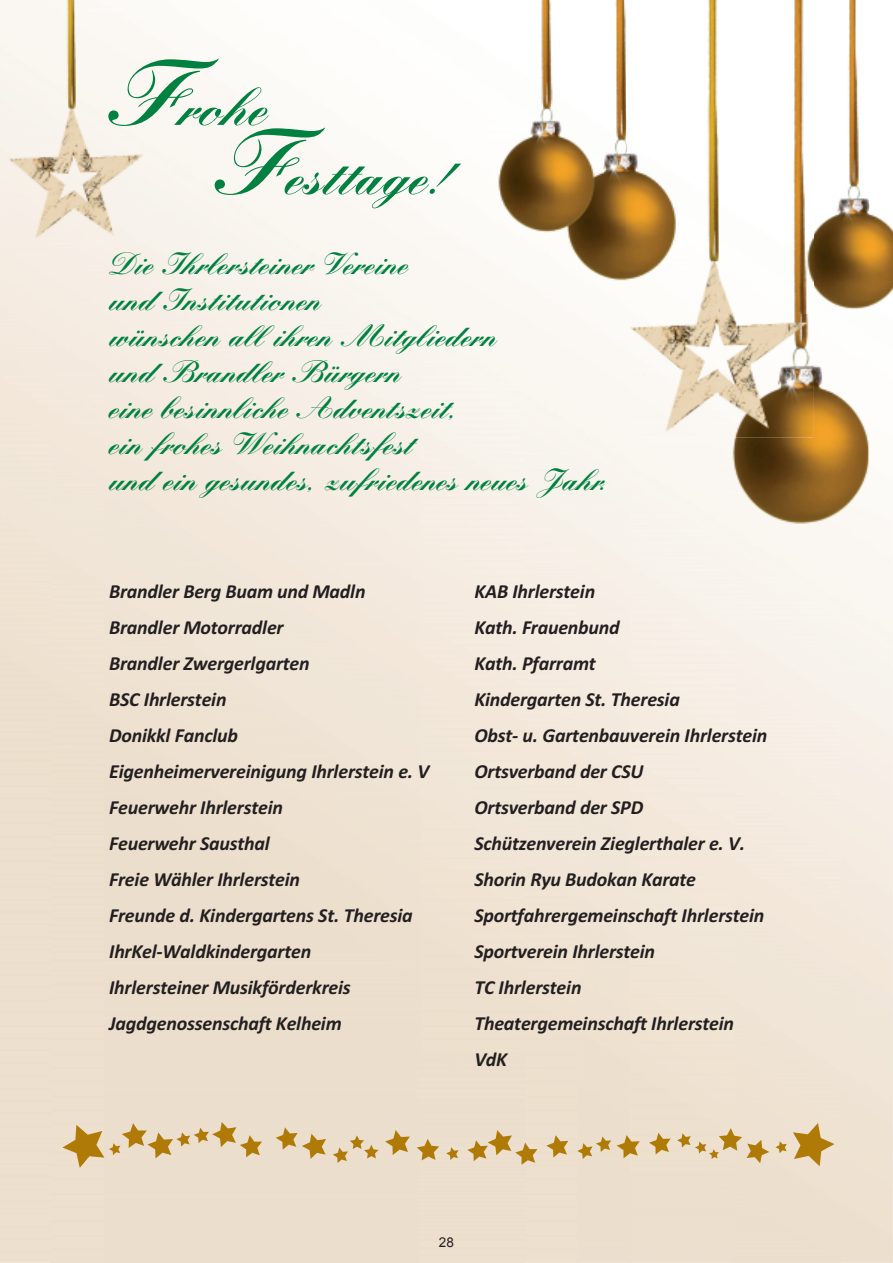
<style>
.page{position:relative;width:893px;height:1263px;background:#fff}
.page>*{position:absolute;margin:0;border:0;box-sizing:border-box;transform-origin:0 0}
.t1{font:900 54px/69px "Kuenstler Script";color:#008140}
.t2{font:900 30px/36px "Kuenstler Script";color:#008140}
.t3{font:italic 700 19.5px/36px "Calibri";letter-spacing:-.01em;color:#231f20}
.t4{font:13.5px "Arial";color:#231f20}
.s1{font-size:90px}
</style>
<div class="page">
<img style="left:813px;top:0;width:80px;height:310px">
<img style="left:719px;top:365px;width:150px;height:165px">
<img style="left:556px;top:0;width:70px;height:285px">
<img style="left:489px;top:0;width:115px;height:236px">
<img style="left:626px;top:0;width:187px;height:438px">
<img style="left:6px;top:0;width:141px;height:242px">
<svg style="left:385px;top:1130px;width:25px;height:25px"></svg>
<svg style="left:417px;top:1139px;width:22px;height:21px"></svg>
<svg style="left:276px;top:1127px;width:50px;height:32px;background:#dac192"></svg>
<svg style="left:333px;top:1135px;width:45px;height:28px"></svg>
<svg style="left:793px;top:1123px;width:41px;height:43px;background:#d2b579"></svg>
<svg style="left:546px;top:1135px;width:22px;height:22px"></svg>
<svg style="left:446px;top:1147px;width:13px;height:13px"></svg>
<svg style="left:617px;top:1135px;width:23px;height:23px"></svg>
<svg style="left:649px;top:1133px;width:22px;height:21px"></svg>
<svg style="left:775px;top:1141px;width:12px;height:12px"></svg>
<svg style="left:62px;top:1122px;width:200px;height:46px;background:#dec8a1"></svg>
<svg style="left:677px;top:1128px;width:92px;height:35px;background:#e0cca7"></svg>
<svg style="left:467px;top:1130px;width:70px;height:35px;background:#dcc498"></svg>
<svg style="left:577px;top:1136px;width:34px;height:23px"></svg>
<h1 class="t1" style="left:215px;top:71px;width:238px;text-indent:-106px"><span class="s1">F</span>rohe<br><span class="s1">F</span>esttage!</h1>
<h2 class="t2" style="left:109px;top:246px;width:501px">Die Ihrlersteiner Vereine<br>und Institutionen<br>wünschen all ihren Mitgliedern<br>und Brandler Bürgern<br>eine besinnliche Adventszeit,<br>ein frohes Weihnachtsfest<br>und ein gesundes, zufriedenes neues Jahr.</h2>
<p class="t3" style="left:109px;top:575px;width:322px">Brandler Berg Buam und Madln<br>Brandler Motorradler<br>Brandler Zwergerlgarten<br>BSC Ihrlerstein<br>Donikkl Fanclub<br>Eigenheimervereinigung Ihrlerstein e. V<br>Feuerwehr Ihrlerstein<br>Feuerwehr Sausthal<br>Freie Wähler Ihrlerstein<br>Freunde d. Kindergartens St. Theresia<br>IhrKel-Waldkindergarten<br>Ihrlersteiner Musikförderkreis<br>Jagdgenossenschaft Kelheim</p>
<p class="t3" style="left:474px;top:575px;width:295px">KAB Ihrlerstein<br>Kath. Frauenbund<br>Kath. Pfarramt<br>Kindergarten St. Theresia<br>Obst- u. Gartenbauverein Ihrlerstein<br>Ortsverband der CSU<br>Ortsverband der SPD<br>Schützenverein Zieglerthaler e. V.<br>Shorin Ryu Budokan Karate<br>Sportfahrergemeinschaft Ihrlerstein<br>Sportverein Ihrlerstein<br>TC Ihrlerstein<br>Theatergemeinschaft Ihrlerstein<br>VdK</p>
<p class="t4" style="left:439px;top:1234px;width:17px">28</p>
</div>
